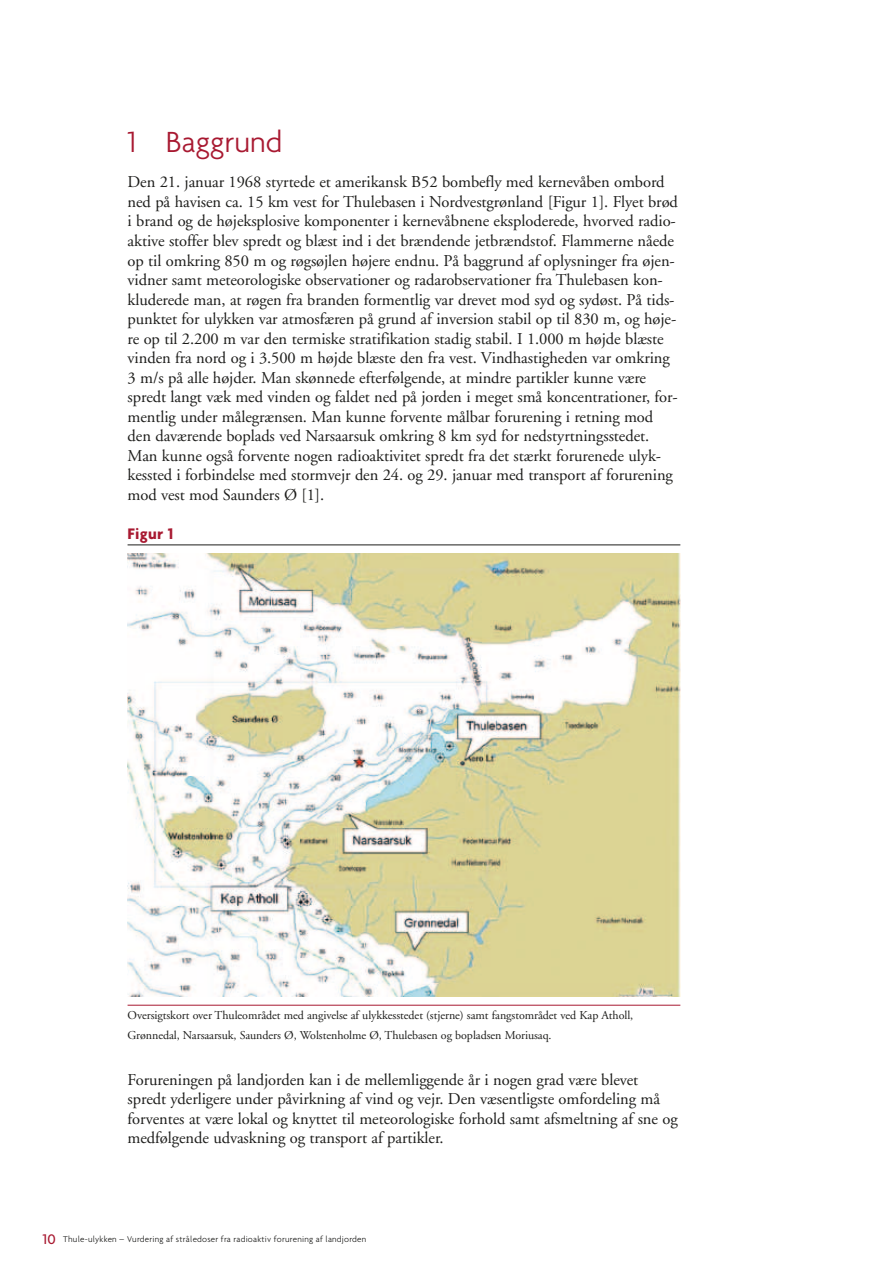
<style>
.page{position:relative;width:893px;height:1263px;background:#fff}
.page>*{position:absolute;margin:0;border:0;box-sizing:border-box;transform-origin:0 0}
.t1{font:300 31.5px "Agenda";color:#a81931}
.t2{font:16.5px/19.5px "Adobe Garamond";letter-spacing:-.005em;color:#1d1d1b}
.t3{font:700 16.5px "Agenda";letter-spacing:.015em;color:#a81931}
.t4{font:12px/19.5px "Adobe Garamond";letter-spacing:-.005em;color:#1d1d1b}
.t5{font:300 9px "Agenda";letter-spacing:.025em;color:#1d1d1b}
.s1{font-weight:500;font-size:15px;color:#a81931}
</style>
<div class="page">
<hr style="left:128px;top:544px;width:552px;height:1px;background:#1d1d1b">
<hr style="left:128px;top:1005px;width:552px;height:1px;background:#a81931">
<img style="left:128px;top:553px;width:552px;height:443px">
<h1 class="t1" style="left:128px;top:123px;width:157px">1 Baggrund</h1>
<p class="t2" style="left:128px;top:173px;width:552px">Den 21. januar 1968 styrtede et amerikansk B52 bombefly med kernevåben ombord ned på havisen ca. 15 km vest for Thulebasen i Nordvestgrønland [Figur 1]. Flyet brød i brand og de højeksplosive komponenter i kernevåbnene eksploderede, hvorved radio&shy;aktive stoffer blev spredt og blæst ind i det brændende jetbrændstof. Flammerne nåede op til omkring 850 m og røgsøjlen højere endnu. På baggrund af oplysninger fra øjen&shy;vidner samt meteorologiske observationer og radarobservationer fra Thulebasen kon&shy;kluderede man, at røgen fra branden formentlig var drevet mod syd og sydøst. På tids&shy;punktet for ulykken var atmosfæren på grund af inversion stabil op til 830 m, og høje&shy;re op til 2.200 m var den termiske stratifikation stadig stabil. I 1.000 m højde blæste vinden fra nord og i 3.500 m højde blæste den fra vest. Vindhastigheden var omkring 3 m/s på alle højder. Man skønnede efterfølgende, at mindre partikler kunne være spredt langt væk med vinden og faldet ned på jorden i meget små koncentrationer, for&shy;mentlig under målegrænsen. Man kunne forvente målbar forurening i retning mod den daværende boplads ved Narsaarsuk omkring 8 km syd for nedstyrtningsstedet.<br>Man kunne også forvente nogen radioaktivitet spredt fra det stærkt forurenede ulyk&shy;kessted i forbindelse med stormvejr den 24. og 29. januar med transport af forurening mod vest mod Saunders Ø [1].</p>
<p class="t3" style="left:128px;top:523px;width:47px">Figur 1</p>
<p class="t4" style="left:128px;top:1006px;width:507px">Oversigtskort over Thuleområdet med angivelse af ulykkesstedet (stjerne) samt fangstområdet ved Kap Atholl,<br>Grønnedal, Narsaarsuk, Saunders Ø, Wolstenholme Ø, Thulebasen og bopladsen Moriusaq.</p>
<p class="t2" style="left:128px;top:1070px;width:552px">Forureningen på landjorden kan i de mellemliggende år i nogen grad være blevet spredt yderligere under påvirkning af vind og vejr. Den væsentligste omfordeling må forventes at være lokal og knyttet til meteorologiske forhold samt afsmeltning af sne og medfølgende udvaskning og transport af partikler.</p>
<p class="t5" style="left:43px;top:1234px;width:325px"><span class="s1">10</span> Thule-ulykken – Vurdering af stråledoser fra radioaktiv forurening af landjorden</p>
</div>
